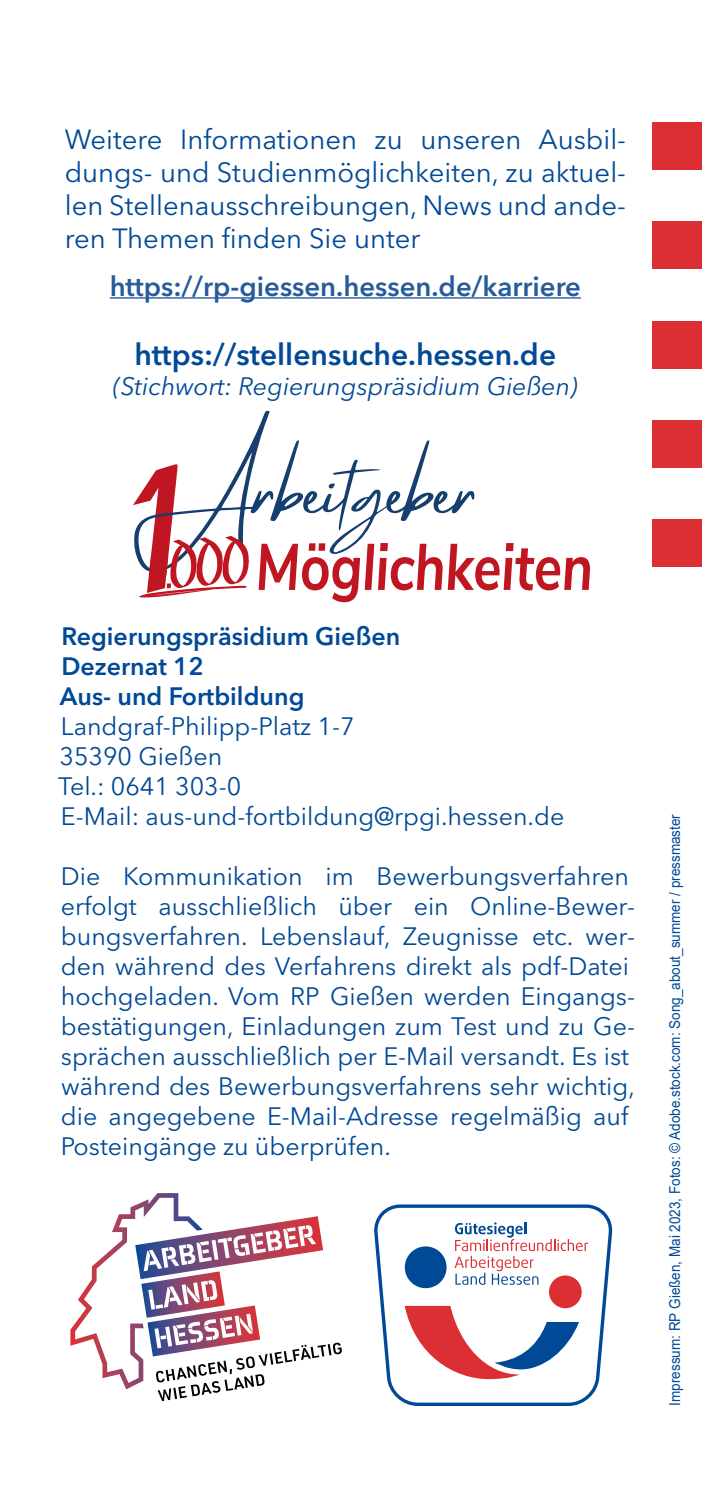
<style>
.page{position:relative;width:702px;height:1489px;background:#fff}
.page>*{position:absolute;margin:0;border:0;box-sizing:border-box;transform-origin:0 0}
.t1{font:600 30px "Avenir Next LT Pro";color:#004996}
.t2{font:27.5px/33px "Avenir Next LT Pro";color:#004996;text-align:justify}
.t3{font:600 27.5px "Avenir Next LT Pro";color:#275b9b}
.t4{font:25px/30px "Avenir Next LT Pro";color:#004996}
.t5{font:600 25px/30px "Avenir Next LT Pro";color:#004996}
.t6{font:italic 25px "Avenir Next LT Pro";color:#004996}
.t7{font:15px "Arial";color:#004996;scale:.9 1}
</style>
<div class="page">
<div style="left:652px;top:122px;width:50px;height:47px;background:#dc2f34"></div>
<div style="left:652px;top:221px;width:50px;height:48px;background:#dc2f34"></div>
<div style="left:652px;top:321px;width:50px;height:47px;background:#dc2f34"></div>
<div style="left:652px;top:420px;width:50px;height:48px;background:#dc2f34"></div>
<div style="left:652px;top:519px;width:50px;height:47px;background:#dc2f34"></div>
<svg style="left:157px;top:1342px;width:185px;height:58px"></svg>
<img style="left:203px;top:1216px;width:120px;height:54px">
<img style="left:203px;top:1271px;width:22px;height:34px">
<img style="left:203px;top:1305px;width:57px;height:51px">
<img style="left:70px;top:1193px;width:133px;height:196px">
<hr style="left:110px;top:297px;width:471px;height:1px;background:#275b9b">
<svg style="left:374px;top:1204px;width:238px;height:201px"></svg>
<div style="left:405px;top:1246px;width:41px;height:42px;background:#004996;border-radius:50%"></div>
<div style="left:549px;top:1275px;width:32px;height:32px;background:#dc2f34;border-radius:50%"></div>
<svg style="left:404px;top:1305px;width:175px;height:73px"></svg>
<svg style="left:454px;top:1222px;width:134px;height:62px"></svg>
<svg style="left:133px;top:411px;width:457px;height:191px"></svg>
<p class="t2" style="left:65px;top:123px;width:563px">Weitere Informationen zu unseren Ausbil&shy;dungs- und Studienmöglichkeiten, zu aktuel&shy;len Stellenausschreibungen, News und ande&shy;ren Themen finden Sie unter</p>
<p class="t3" style="left:110px;top:269px;width:472px">https://rp-giessen.hessen.de/karriere</p>
<p class="t1" style="left:135px;top:336px;width:423px">https://stellensuche.hessen.de</p>
<p class="t6" style="left:113px;top:371px;width:466px">(Stichwort: Regierungspräsidium Gießen)</p>
<p class="t5" style="left:60px;top:621px;width:342px">Regierungspräsidium Gießen<br>Dezernat 12<br>Aus- und Fortbildung</p>
<p class="t4" style="left:58px;top:711px;width:507px">Landgraf-Philipp-Platz 1-7<br>35390 Gießen<br>Tel.: 0641 303-0<br>E-Mail: aus-und-fortbildung@rpgi.hessen.de</p>
<p class="t4" style="left:61px;top:861px;width:575px">Die Kommunikation im Bewerbungsverfahren erfolgt ausschließlich über ein Online-Bewer&shy;bungsverfahren. Lebenslauf, Zeugnisse etc. wer&shy;den während des Verfahrens direkt als pdf-Datei hochgeladen. Vom RP Gießen werden Eingangs&shy;bestätigungen, Einladungen zum Test und zu Ge&shy;sprächen ausschließlich per E-Mail versandt. Es ist während des Bewerbungsverfahrens sehr wichtig, die angegebene E-Mail-Adresse regelmäßig auf Posteingänge zu überprüfen.</p>
<p class="t7" style="left:664px;top:1405px;width:659px;rotate:-90deg">Impressum: RP Gießen, Mai 2023, Fotos: © Adobe.stock.com: Song_about_summer / pressmaster</p>
</div>
